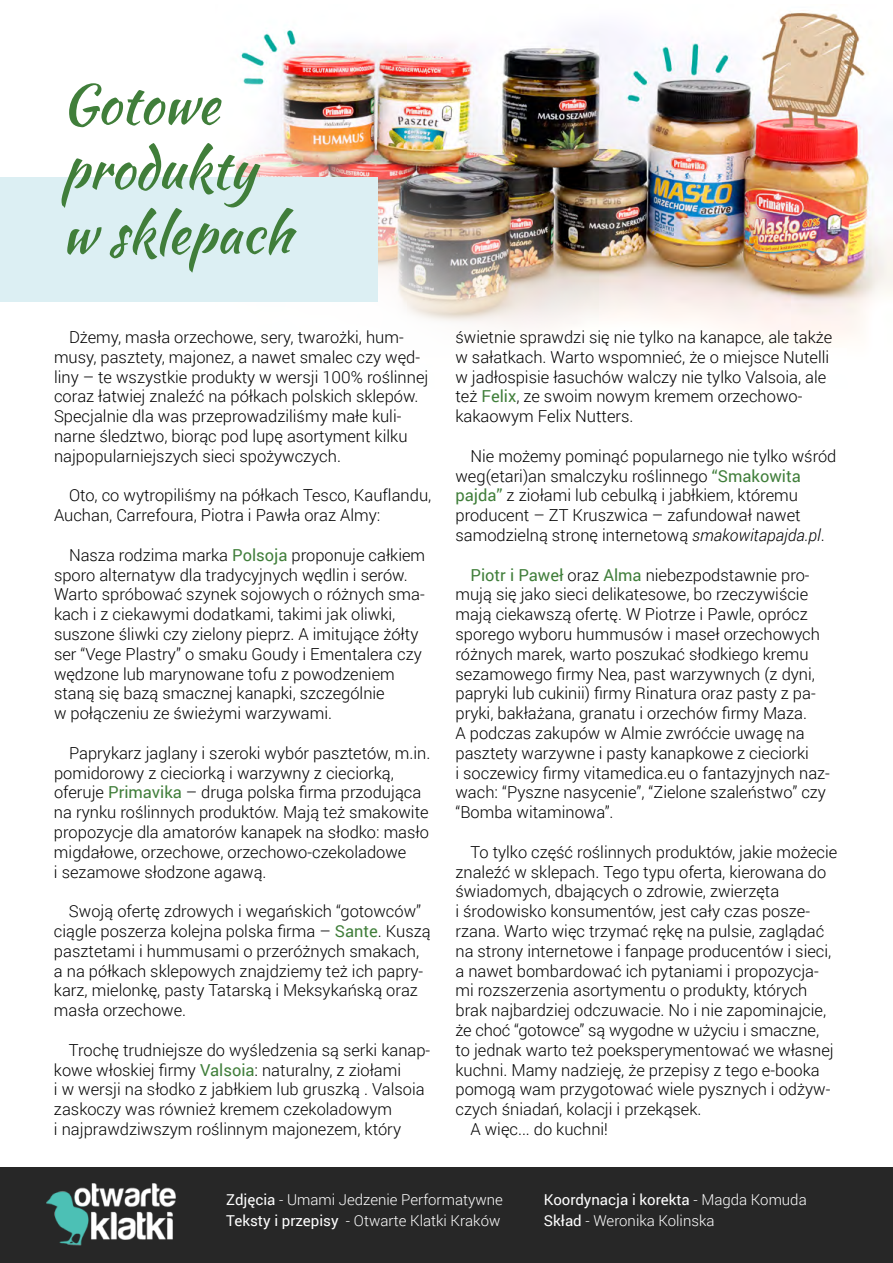
<style>
.page{position:relative;width:893px;height:1263px;background:#fff}
.page>*{position:absolute;margin:0;border:0;box-sizing:border-box;transform-origin:0 0}
.t1{font:54px/64.8px "Kaushan Script";color:#407e3a}
.t2{font:300 16.5px/19.8px "Roboto";color:#000}
.t3{font:300 15px/21px "Roboto";color:#fff}
.s1{font-weight:400;color:#407e3a}
.s2{font-style:italic}
.s3{font-weight:400}
</style>
<div class="page">
<img style="left:235px;top:12px;width:658px;height:327px">
<div style="left:0;top:1167px;width:893px;height:96px;background:#272727"></div>
<img style="left:46px;top:1183px;width:130px;height:63px">
<div style="left:0;top:177px;width:377px;height:125px;background:#dceff3"></div>
<h1 class="t1" style="left:62px;top:71px;width:231px">Gotowe produkty w sklepach</h1>
<p class="t2" style="left:54px;top:327px;width:376px;text-indent:15px">Dżemy, masła orzechowe, sery, twarożki, hum&shy;musy, pasztety, majonez, a nawet smalec czy węd&shy;liny – te wszystkie produkty w wersji 100% roślinnej coraz łatwiej znaleźć na półkach polskich sklepów.<br>Specjalnie dla was przeprowadziliśmy małe kuli&shy;narne śledztwo, biorąc pod lupę asortyment kilku najpopularniejszych sieci spożywczych.</p>
<p class="t2" style="left:54px;top:485px;width:379px;text-indent:15px">Oto, co wytropiliśmy na półkach Tesco, Kauflandu,<br>Auchan, Carrefoura, Piotra i Pawła oraz Almy:</p>
<p class="t2" style="left:54px;top:544px;width:373px;text-indent:15px">Nasza rodzima marka <span class="s1">Polsoja</span> proponuje całkiem sporo alternatyw dla tradycyjnych wędlin i serów.<br>Warto spróbować szynek sojowych o różnych sma&shy;kach i z ciekawymi dodatkami, takimi jak oliwki, suszone śliwki czy zielony pieprz. A imitujące żółty ser “Vege Plastry” o smaku Goudy i Ementalera czy wędzone lub marynowane tofu z powodzeniem staną się bazą smacznej kanapki, szczególnie<br>w połączeniu ze świeżymi warzywami.</p>
<p class="t2" style="left:54px;top:742px;width:378px;text-indent:15px">Paprykarz jaglany i szeroki wybór pasztetów, m.in. pomidorowy z cieciorką i warzywny z cieciorką, oferuje <span class="s1">Primavika</span> – druga polska firma przodująca na rynku roślinnych produktów. Mają też smakowite propozycje dla amatorów kanapek na słodko: masło migdałowe, orzechowe, orzechowo-czekoladowe<br>i sezamowe słodzone agawą.</p>
<p class="t2" style="left:54px;top:901px;width:378px;text-indent:15px">Swoją ofertę zdrowych i wegańskich “gotowców” ciągle poszerza kolejna polska firma – <span class="s1">Sante</span>. Kuszą pasztetami i hummusami o przeróżnych smakach, a na półkach sklepowych znajdziemy też ich papry&shy;karz, mielonkę, pasty Tatarską i Meksykańską oraz masła orzechowe.</p>
<p class="t2" style="left:54px;top:1039px;width:378px;text-indent:15px">Trochę trudniejsze do wyśledzenia są serki kanap&shy;kowe włoskiej firmy <span class="s1">Valsoia</span>: naturalny, z ziołami<br>i w wersji na słodko z jabłkiem lub gruszką . Valsoia zaskoczy was również kremem czekoladowym<br>i najprawdziwszym roślinnym majonezem, który</p>
<p class="t2" style="left:455px;top:327px;width:378px">świetnie sprawdzi się nie tylko na kanapce, ale także w sałatkach. Warto wspomnieć, że o miejsce Nutelli w jadłospisie łasuchów walczy nie tylko Valsoia, ale też <span class="s1">Felix</span>, ze swoim nowym kremem orzechowo&shy;kakaowym Felix Nutters.</p>
<p class="t2" style="left:455px;top:445px;width:382px;text-indent:15px">Nie możemy pominąć popularnego nie tylko wśród weg(etari)an smalczyku roślinnego <span class="s1">“Smakowita pajda”</span> z ziołami lub cebulką i jabłkiem, któremu producent – ZT Kruszwica – zafundował nawet samodzielną stronę internetową <span class="s2">smakowitapajda.pl</span>.</p>
<p class="t2" style="left:455px;top:564px;width:376px;text-indent:15px"><span class="s1">Piotr i Paweł</span> oraz <span class="s1">Alma</span> niebezpodstawnie pro&shy;mują się jako sieci delikatesowe, bo rzeczywiście mają ciekawszą ofertę. W Piotrze i Pawle, oprócz sporego wyboru hummusów i maseł orzechowych różnych marek, warto poszukać słodkiego kremu sezamowego firmy Nea, past warzywnych (z dyni, papryki lub cukinii) firmy Rinatura oraz pasty z pa&shy;pryki, bakłażana, granatu i orzechów firmy Maza.<br>A podczas zakupów w Almie zwróćcie uwagę na pasztety warzywne i pasty kanapkowe z cieciorki<br>i soczewicy firmy vitamedica.eu o fantazyjnych naz&shy;wach: “Pyszne nasycenie”, “Zielone szaleństwo” czy “Bomba witaminowa”.</p>
<p class="t2" style="left:470px;top:841px;width:368px">To tylko część roślinnych produktów, jakie możecie</p>
<p class="t2" style="left:455px;top:861px;width:372px">znaleźć w sklepach. Tego typu oferta, kierowana do</p>
<p class="t2" style="left:455px;top:881px;width:325px">świadomych, dbających o zdrowie, zwierzęta</p>
<p class="t2" style="left:455px;top:901px;width:356px">i środowisko konsumentów, jest cały czas posze-</p>
<p class="t2" style="left:455px;top:921px;width:370px">rzana. Warto więc trzymać rękę na pulsie, zaglądać</p>
<p class="t2" style="left:455px;top:940px;width:377px">na strony internetowe i fanpage producentów i sieci,</p>
<p class="t2" style="left:455px;top:960px;width:365px">a nawet bombardować ich pytaniami i propozycja-</p>
<p class="t2" style="left:455px;top:980px;width:353px">mi rozszerzenia asortymentu o produkty, których</p>
<p class="t2" style="left:455px;top:1000px;width:372px">brak najbardziej odczuwacie. No i nie zapominajcie,</p>
<p class="t2" style="left:455px;top:1020px;width:365px">że choć “gotowce” są wygodne w użyciu i smaczne,</p>
<p class="t2" style="left:455px;top:1039px;width:380px">to jednak warto też poeksperymentować we własnej</p>
<p class="t2" style="left:455px;top:1059px;width:366px">kuchni. Mamy nadzieję, że przepisy z tego e-booka</p>
<p class="t2" style="left:455px;top:1079px;width:376px">pomogą wam przygotować wiele pysznych i odżyw-</p>
<p class="t2" style="left:455px;top:1099px;width:247px">czych śniadań, kolacji i przekąsek.</p>
<p class="t2" style="left:470px;top:1119px;width:139px">A więc... do kuchni!</p>
<p class="t3" style="left:226px;top:1189px;width:278px"><span class="s3">Zdjęcia</span> - Umami Jedzenie Performatywne<br><span class="s3">Teksty i przepisy</span> - Otwarte Klatki Kraków</p>
<p class="t3" style="left:544px;top:1189px;width:264px"><span class="s3">Koordynacja i korekta</span> - Magda Komuda<br><span class="s3">Skład</span> - Weronika Kolinska</p>
</div>
